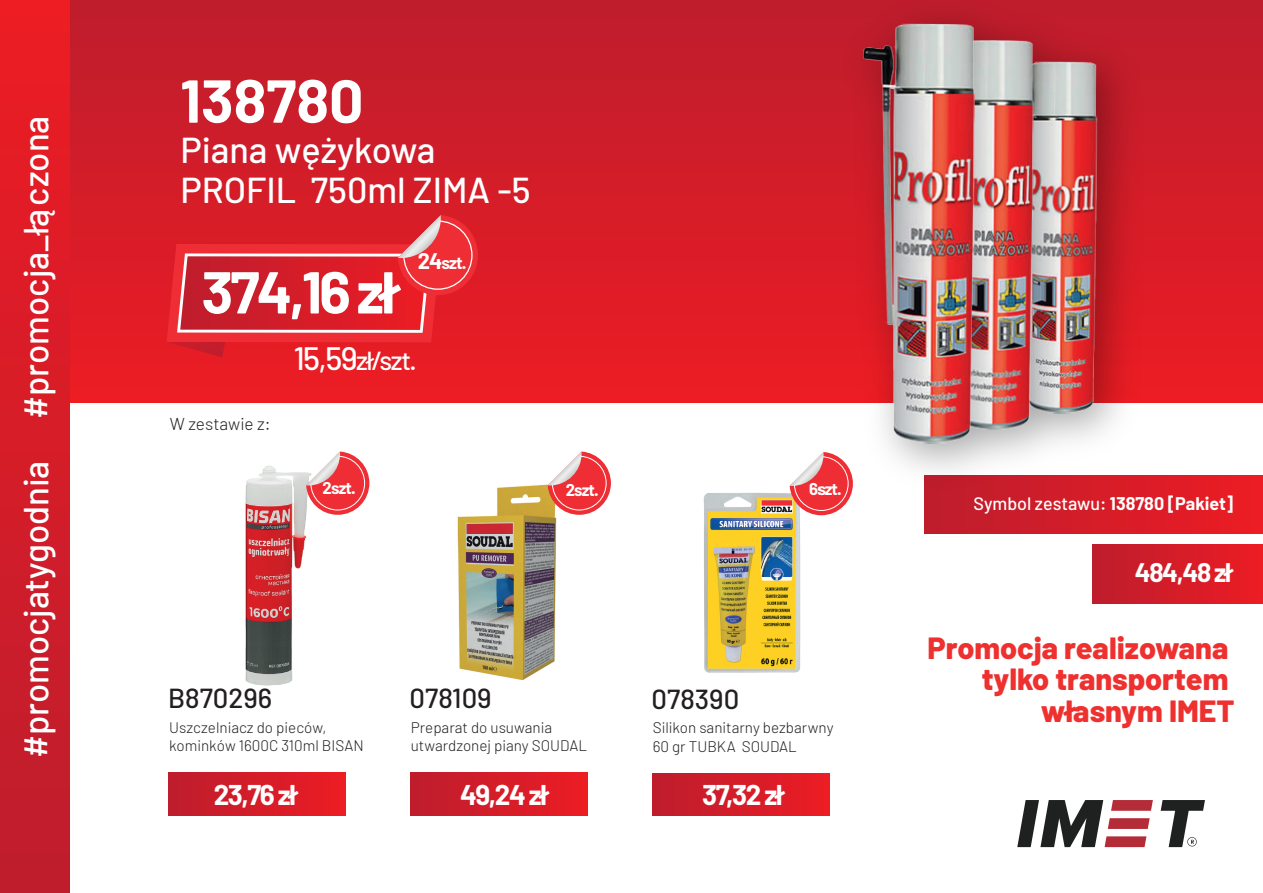
<style>
.page{position:relative;width:1263px;height:893px;background:#fff}
.page>*{position:absolute;margin:0;border:0;box-sizing:border-box;transform-origin:0 0}
.t1{font:700 60.45px "Barlow";color:#fff}
.t2{font:700 58.95px "Barlow";letter-spacing:-.05em;color:#fff}
.t3{font:500 36px/40.3px "Barlow";color:#fff}
.t4{font:500 34.8px "Barlow";color:#fff}
.t5{font:800 30.6px/31.5px "Barlow";color:#ee302f;text-align:right}
.t6{font:700 27.9px "Barlow";letter-spacing:-.05em;color:#fff}
.t7{font:500 27.45px "Barlow";color:#231f20}
.t8{font:700 26.25px "Barlow";letter-spacing:-.05em;color:#fff}
.t9{font:500 26.1px "Barlow";color:#fff}
.t10{font:500 17.85px "Barlow";color:#fff}
.t11{font:300 17.25px "Barlow";color:#231f20}
.t12{font:700 17.25px "Barlow";color:#fff}
.t13{font:700 16.65px "Barlow";letter-spacing:-.05em;color:#fff}
.t14{font:300 15.3px/18.3px "Barlow";color:#231f20}
.s1{font-size:22.05px}
.s2{font-size:32.4px}
.s3{font-weight:700}
</style>
<div class="page">
<img style="left:245px;top:465px;width:125px;height:221px">
<img style="left:457px;top:484px;width:100px;height:195px">
<img style="left:703px;top:492px;width:122px;height:181px">
<div style="left:0;top:0;width:1263px;height:402px;background:linear-gradient(to bottom,#be1d2d,#ed1c24)"></div>
<svg style="left:167px;top:215px;width:311px;height:142px;background:#de2c35"></svg>
<svg style="left:306px;top:451px;width:63px;height:64px"></svg>
<div style="left:169px;top:773px;width:177px;height:42px;background:linear-gradient(to right,#bd1d2d,#ed1c24)"></div>
<svg style="left:548px;top:451px;width:63px;height:64px"></svg>
<div style="left:410px;top:773px;width:177px;height:42px;background:linear-gradient(to right,#bd1d2d,#ec1c24)"></div>
<div style="left:0;top:0;width:70px;height:893px;background:linear-gradient(to bottom,#ed1c24,#be1d2d)"></div>
<svg style="left:1017px;top:800px;width:136px;height:47px"></svg>
<svg style="left:1161px;top:800px;width:44px;height:47px"></svg>
<div style="left:924px;top:475px;width:339px;height:59px;background:linear-gradient(to right,#bd1d2d,#ed1c24)"></div>
<div style="left:1092px;top:545px;width:171px;height:58px;background:linear-gradient(to right,#bd1d2d,#ec1c24)"></div>
<svg style="left:789px;top:455px;width:57px;height:60px"></svg>
<div style="left:652px;top:773px;width:177px;height:43px;background:linear-gradient(to right,#bd1d2d,#ec1c24)"></div>
<img style="left:820px;top:0;width:337px;height:504px">
<img style="left:1034px;top:62px;width:63px;height:352px">
<img style="left:975px;top:40px;width:59px;height:390px">
<img style="left:861px;top:24px;width:114px;height:420px">
<h3 class="t4" style="left:14px;top:758px;width:644px;rotate:-90deg">#promocjatygodnia #promocja_łączona</h3>
<h1 class="t1" style="left:180px;top:63px;width:185px">138780</h1>
<h3 class="t3" style="left:180px;top:129px;width:352px">Piana wężykowa<br>PROFIL 750ml ZIMA -5</h3>
<h2 class="t2" style="left:201px;top:256px;width:196px">374,16 zł</h2>
<p class="t12" style="left:418px;top:252px;width:50px"><span class="s1">24</span>szt.</p>
<p class="t11" style="left:170px;top:413px;width:102px">W zestawie z:</p>
<h3 class="t9" style="left:294px;top:344px;width:124px"><span class="s2">15,59</span>zł/szt.</h3>
<p class="t13" style="left:323px;top:478px;width:34px">2szt.</p>
<p class="t13" style="left:566px;top:479px;width:34px">2szt.</p>
<p class="t13" style="left:809px;top:478px;width:34px">6szt.</p>
<h3 class="t7" style="left:168px;top:681px;width:106px">B870296</h3>
<p class="t14" style="left:169px;top:718px;width:196px">Uszczelniacz do pieców, kominków 1600C 310ml BISAN</p>
<h3 class="t6" style="left:214px;top:777px;width:84px">23,76 zł</h3>
<h3 class="t7" style="left:410px;top:681px;width:84px">078109</h3>
<p class="t14" style="left:411px;top:718px;width:178px">Preparat do usuwania utwardzonej piany SOUDAL</p>
<h3 class="t6" style="left:460px;top:777px;width:89px">49,24 zł</h3>
<h3 class="t7" style="left:651px;top:682px;width:89px">078390</h3>
<p class="t14" style="left:653px;top:718px;width:182px">Silikon sanitarny bezbarwny<br>60 gr TUBKA SOUDAL</p>
<h3 class="t6" style="left:702px;top:778px;width:82px">37,32 zł</h3>
<p class="t10" style="left:973px;top:492px;width:261px">Symbol zestawu: <span class="s3">138780 [Pakiet]</span></p>
<h3 class="t8" style="left:1135px;top:557px;width:98px">484,48 zł</h3>
<h3 class="t5" style="left:928px;top:632px;width:308px">Promocja realizowana tylko transportem własnym IMET</h3>
</div>
